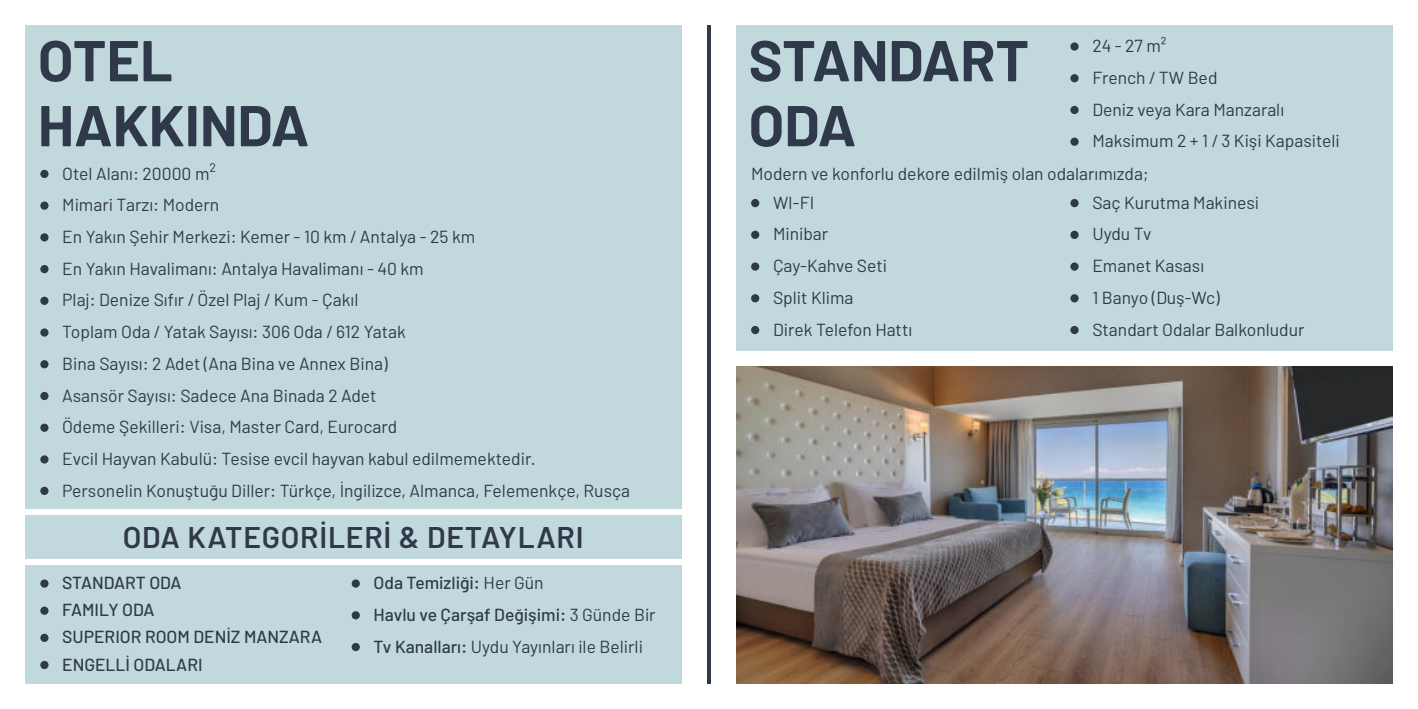
<style>
.page{position:relative;width:1418px;height:709px;background:#fff}
.page>*{position:absolute;margin:0;border:0;box-sizing:border-box;transform-origin:0 0}
.t1{font:700 57.5px/65px "Barlow";color:#303949}
.t2{font:600 30px "Barlow";letter-spacing:.025em;color:#303949}
.t3{font:17.5px/31.8px "Barlow";color:#303949}
.t4{font:500 17.5px/27.2px "Barlow";color:#303949}
.s1{font-weight:400}
</style>
<div class="page">
<img style="left:736px;top:367px;width:656px;height:316px">
<div style="left:736px;top:25px;width:656px;height:326px;background:#c1d9dd"></div>
<div style="left:1070px;top:42px;width:8px;height:9px;background:#303949;border-radius:50%"></div>
<div style="left:1070px;top:74px;width:8px;height:8px;background:#303949;border-radius:50%"></div>
<div style="left:1070px;top:106px;width:8px;height:8px;background:#303949;border-radius:50%"></div>
<div style="left:1070px;top:138px;width:8px;height:8px;background:#303949;border-radius:50%"></div>
<div style="left:751px;top:199px;width:8px;height:8px;background:#303949;border-radius:50%"></div>
<div style="left:751px;top:231px;width:8px;height:8px;background:#303949;border-radius:50%"></div>
<div style="left:751px;top:262px;width:8px;height:9px;background:#303949;border-radius:50%"></div>
<div style="left:751px;top:294px;width:8px;height:8px;background:#303949;border-radius:50%"></div>
<div style="left:751px;top:326px;width:8px;height:8px;background:#303949;border-radius:50%"></div>
<div style="left:1070px;top:199px;width:8px;height:8px;background:#303949;border-radius:50%"></div>
<div style="left:1070px;top:326px;width:8px;height:8px;background:#303949;border-radius:50%"></div>
<div style="left:1070px;top:231px;width:8px;height:8px;background:#303949;border-radius:50%"></div>
<div style="left:1070px;top:262px;width:8px;height:9px;background:#303949;border-radius:50%"></div>
<div style="left:1070px;top:294px;width:8px;height:8px;background:#303949;border-radius:50%"></div>
<div style="left:25px;top:25px;width:657px;height:484px;background:#c1d9dd"></div>
<div style="left:25px;top:515px;width:657px;height:44px;background:#c1d9dd"></div>
<div style="left:25px;top:565px;width:657px;height:118px;background:#c1d9dd"></div>
<div style="left:40px;top:170px;width:9px;height:8px;background:#303949;border-radius:50%"></div>
<div style="left:40px;top:201px;width:9px;height:9px;background:#303949;border-radius:50%"></div>
<div style="left:40px;top:233px;width:9px;height:8px;background:#303949;border-radius:50%"></div>
<div style="left:40px;top:265px;width:9px;height:8px;background:#303949;border-radius:50%"></div>
<div style="left:40px;top:297px;width:9px;height:8px;background:#303949;border-radius:50%"></div>
<svg style="left:351px;top:579px;width:9px;height:9px"></svg>
<div style="left:351px;top:611px;width:9px;height:8px;background:#303949;border-radius:50%"></div>
<div style="left:351px;top:643px;width:9px;height:8px;background:#303949;border-radius:50%"></div>
<div style="left:40px;top:328px;width:9px;height:9px;background:#303949;border-radius:50%"></div>
<div style="left:40px;top:360px;width:9px;height:8px;background:#303949;border-radius:50%"></div>
<div style="left:40px;top:392px;width:9px;height:8px;background:#303949;border-radius:50%"></div>
<div style="left:40px;top:423px;width:9px;height:9px;background:#303949;border-radius:50%"></div>
<div style="left:40px;top:455px;width:9px;height:8px;background:#303949;border-radius:50%"></div>
<div style="left:40px;top:487px;width:9px;height:8px;background:#303949;border-radius:50%"></div>
<div style="left:40px;top:579px;width:9px;height:9px;background:#303949;border-radius:50%"></div>
<div style="left:40px;top:606px;width:9px;height:9px;background:#303949;border-radius:50%"></div>
<div style="left:40px;top:634px;width:9px;height:8px;background:#303949;border-radius:50%"></div>
<div style="left:40px;top:661px;width:9px;height:8px;background:#303949;border-radius:50%"></div>
<hr style="left:707px;top:25px;width:3px;height:658px;background:#303949">
<h1 class="t1" style="left:38px;top:28px;width:273px">OTEL<br>HAKKINDA</h1>
<p class="t3" style="left:62px;top:158px;width:414px">Otel Alanı: 20000 m<sup>2<br></sup>Mimari Tarzı: Modern<br>En Yakın Şehir Merkezi: Kemer - 10 km / Antalya - 25 km En Yakın Havalimanı: Antalya Havalimanı - 40 km<br>Plaj: Denize Sıfır / Özel Plaj / Kum - Çakıl</p>
<p class="t3" style="left:62px;top:316px;width:569px">Toplam Oda / Yatak Sayısı: 306 Oda / 612 Yatak<br>Bina Sayısı: 2 Adet (Ana Bina ve Annex Bina)<br>Asansör Sayısı: Sadece Ana Binada 2 Adet<br>Ödeme Şekilleri: Visa, Master Card, Eurocard<br>Evcil Hayvan Kabulü: Tesise evcil hayvan kabul edilmemektedir.<br>Personelin Konuştuğu Diller: Türkçe, İngilizce, Almanca, Felemenkçe, Rusça</p>
<h2 class="t2" style="left:123px;top:520px;width:462px">ODA KATEGORİLERİ &amp; DETAYLARI</h2>
<p class="t4" style="left:62px;top:569px;width:261px">STANDART ODA<br>FAMILY ODA<br>SUPERIOR ROOM DENİZ MANZARA<br>ENGELLİ ODALARI</p>
<p class="t4" style="left:373px;top:567px;width:283px;line-height:31.8px">Oda Temizliği: <span class="s1">Her Gün<br></span>Havlu ve Çarşaf Değişimi: <span class="s1">3 Günde Bir<br></span>Tv Kanalları: <span class="s1">Uydu Yayınları ile Belirli</span></p>
<h1 class="t1" style="left:748px;top:28px;width:282px">STANDART<br>ODA</h1>
<p class="t3" style="left:1092px;top:30px;width:249px">24 - 27 m²<br>French / TW Bed<br>Deniz veya Kara Manzaralı<br>Maksimum 2 + 1 / 3 Kişi Kapasiteli</p>
<p class="t3" style="left:751px;top:158px;width:399px">Modern ve konforlu dekore edilmiş olan odalarımızda;</p>
<p class="t3" style="left:773px;top:187px;width:141px">WI-FI<br>Minibar<br>Çay-Kahve Seti<br>Split Klima<br>Direk Telefon Hattı</p>
<p class="t3" style="left:1092px;top:187px;width:168px">Saç Kurutma Makinesi</p>
<p class="t3" style="left:1092px;top:218px;width:129px">Uydu Tv<br>Emanet Kasası<br>1 Banyo (Duş-Wc)</p>
<p class="t3" style="left:1092px;top:314px;width:214px">Standart Odalar Balkonludur</p>
</div>
